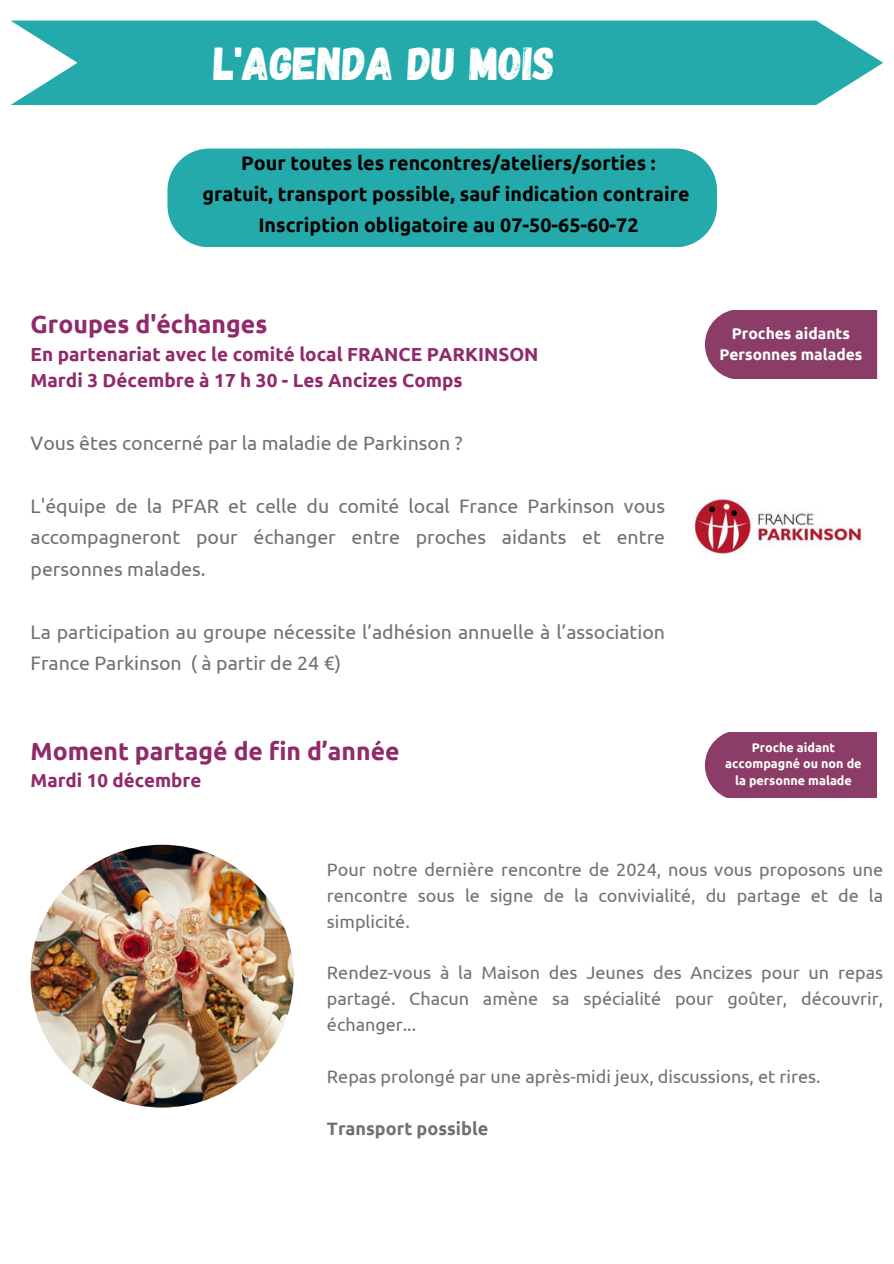
<style>
.page{position:relative;width:894px;height:1264px;background:#fff}
.page>*{position:absolute;margin:0;border:0;box-sizing:border-box;transform-origin:0 0}
.t1{font:46.2px "Gagalin";color:#fff}
.t2{font:700 24.75px "Ubuntu";color:#902a6b}
.t3{font:700 19.65px/30.6px "Ubuntu";color:#000;text-align:center}
.t4{font:19.5px/31.5px "Ubuntu";color:#717171;text-align:justify}
.t5{font:700 18.9px/25.8px "Ubuntu";color:#902a6b}
.t6{font:700 18.75px "Ubuntu";color:#902a6b}
.t7{font:18px/25.8px "Ubuntu";color:#717171;text-align:justify}
.t8{font:700 18px "Ubuntu";color:#717171}
.t9{font:700 15.6px "Ubuntu";color:#fff}
.t10{font:700 12.6px/16.8px "Ubuntu";color:#fff;text-align:center}
</style>
<div class="page">
<svg style="left:10px;top:21px;width:872px;height:84px;fill:#25aaab"></svg>
<div style="left:167px;top:148px;width:549px;height:99px;background:#25aaab"></div>
<div style="left:704px;top:311px;width:172px;height:67px;background:#8c3d67"></div>
<img style="left:694px;top:499px;width:169px;height:56px">
<div style="left:704px;top:732px;width:172px;height:65px;background:#8c3d67"></div>
<img style="left:31px;top:844px;width:262px;height:263px;border-radius:50%">
<h1 class="t1" style="left:213px;top:33px;width:343px">L'AGENDA DU MOIS</h1>
<h3 class="t3" style="left:202px;top:148px;width:488px">Pour toutes les rencontres/ateliers/sorties : gratuit, transport possible, sauf indication contraire<br>Inscription obligatoire au 07-50-65-60-72</h3>
<h4 class="t2" style="left:31px;top:310px;width:238px">Groupes d'échanges</h4>
<h4 class="t5" style="left:31px;top:341px;width:509px">En partenariat avec le comité local FRANCE PARKINSON<br>Mardi 3 Décembre à 17 h 30 - Les Ancizes Comps</h4>
<h4 class="t4" style="left:31px;top:426px;width:433px">Vous êtes concerné par la maladie de Parkinson ?</h4>
<h4 class="t4" style="left:31px;top:489px;width:636px">L'équipe de la PFAR et celle du comité local France Parkinson vous accompagneront pour échanger entre proches aidants et entre personnes malades.</h4>
<p class="t4" style="left:31px;top:615px;width:636px">La participation au groupe nécessite l’adhésion annuelle à l’association<br>France Parkinson ( à partir de 24 €)</p>
<h6 class="t2" style="left:31px;top:736px;width:370px">Moment partagé de fin d’année</h6>
<h6 class="t6" style="left:31px;top:769px;width:172px">Mardi 10 décembre</h6>
<h3 class="t9" style="left:731px;top:324px;width:120px">Proches aidants</h3>
<p class="t9" style="left:719px;top:345px;width:144px">Personnes malades</p>
<p class="t10" style="left:725px;top:738px;width:138px">Proche aidant accompagné ou non de la personne malade</p>
<h2 class="t7" style="left:327px;top:856px;width:557px">Pour notre dernière rencontre de 2024, nous vous proposons une rencontre sous le signe de la convivialité, du partage et de la simplicité.</h2>
<p class="t7" style="left:327px;top:959px;width:557px">Rendez-vous à la Maison des Jeunes des Ancizes pour un repas partagé. Chacun amène sa spécialité pour goûter, découvrir, échanger...</p>
<p class="t7" style="left:327px;top:1063px;width:495px">Repas prolongé par une après-midi jeux, discussions, et rires.</p>
<p class="t8" style="left:327px;top:1117px;width:163px">Transport possible</p>
</div>
